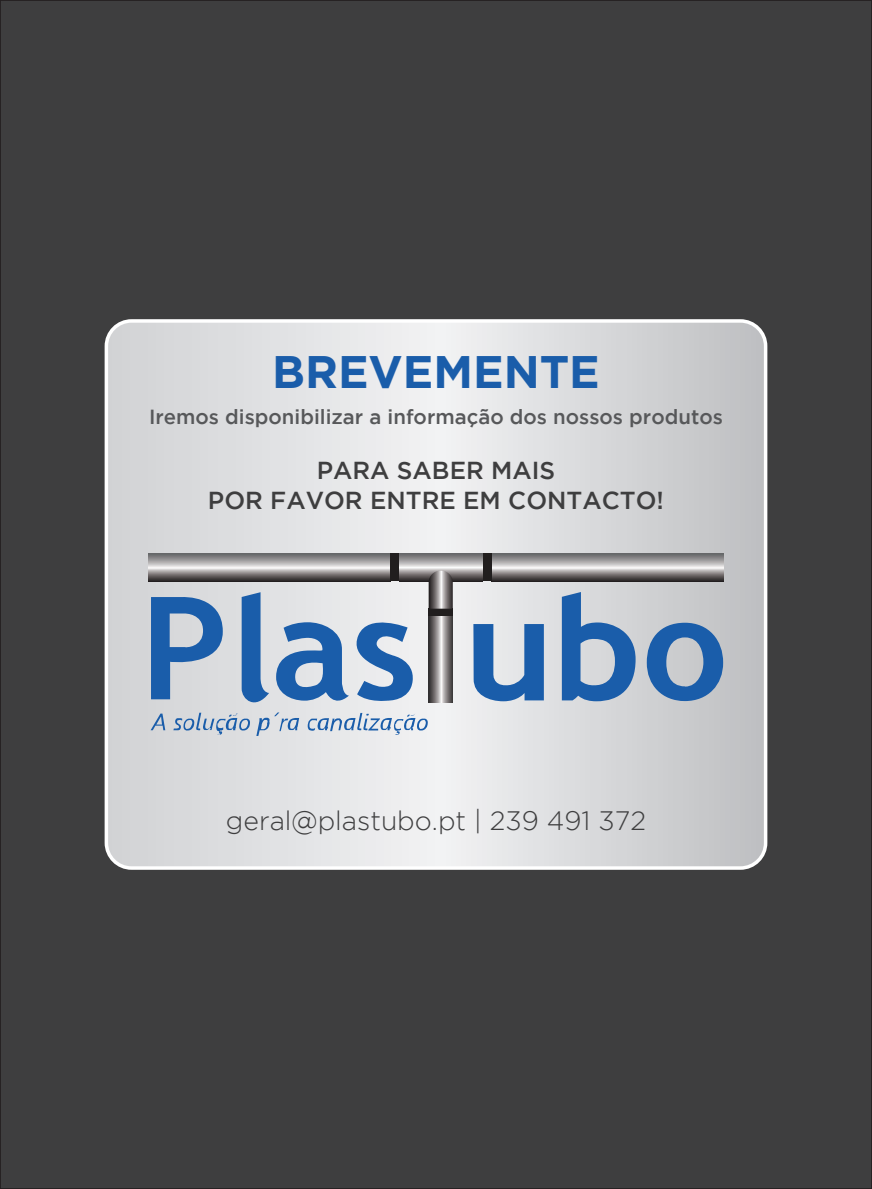
<style>
.page{position:relative;width:872px;height:1189px;background:#fff}
.page>*{position:absolute;margin:0;border:0;box-sizing:border-box;transform-origin:0 0}
.t1{font:700 45.68px "Gotham";color:#1a5daa}
.t2{font:300 26.6px "Gotham";color:#3e3e3f}
.t3{font:500 24.5px/29.4px "Gotham";color:#3e3e3f;text-align:center}
.t4{font:500 20.3px "Gotham";color:#57585a}
</style>
<div class="page">
<div style="left:0;top:0;width:872px;height:1188px;background:#3e3e3f"></div>
<svg style="left:106px;top:324px;width:659px;height:544px;background:#dadbdd"></svg>
<div style="left:105px;top:319px;width:662px;height:550px;border:4px solid #fff;border-radius:25px"></div>
<svg style="left:473px;top:624px;width:71px;height:77px;background:#6690c1"></svg>
<svg style="left:562px;top:592px;width:73px;height:109px;background:#7195bf"></svg>
<svg style="left:646px;top:622px;width:77px;height:79px;background:#698eb9"></svg>
<svg style="left:149px;top:553px;width:241px;height:28px;background:#abaaab"></svg>
<svg style="left:491px;top:553px;width:232px;height:28px;background:#949192"></svg>
<div style="left:390px;top:553px;width:9px;height:28px;background:#211e1e"></div>
<div style="left:483px;top:553px;width:8px;height:28px;background:#211e1e"></div>
<svg style="left:399px;top:553px;width:83px;height:28px;background:#a19fa0"></svg>
<svg style="left:151px;top:570px;width:302px;height:166px;background:#a1b2c7"></svg>
<h1 class="t1" style="left:272px;top:345px;width:329px">BREVEMENTE</h1>
<p class="t4" style="left:149px;top:405px;width:575px">Iremos disponibilizar a informação dos nossos produtos</p>
<p class="t3" style="left:208px;top:455px;width:457px">PARA SABER MAIS<br>POR FAVOR ENTRE EM CONTACTO!</p>
<h2 class="t2" style="left:226px;top:805px;width:421px">geral@plastubo.pt | 239 491 372</h2>
</div>
